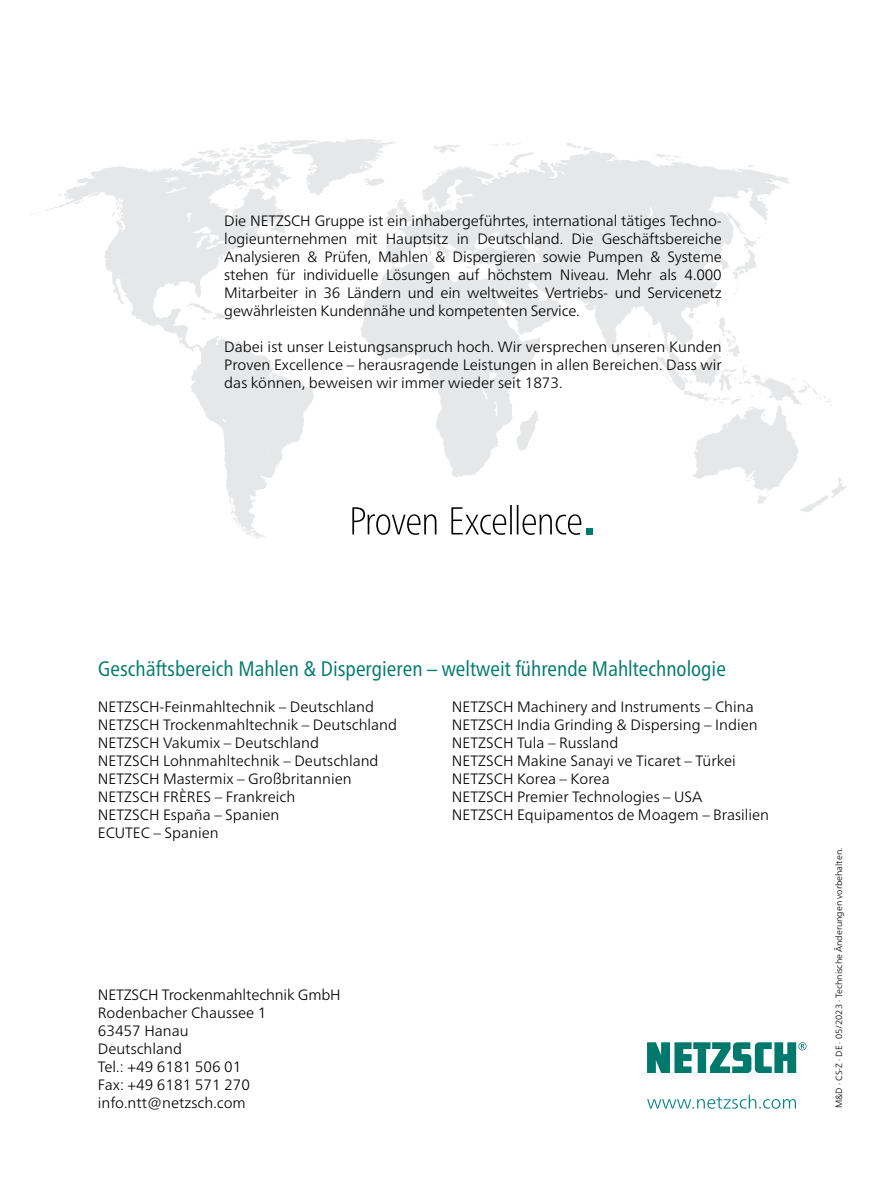
<style>
.page{position:relative;width:893px;height:1191px;background:#fff}
.page>*{position:absolute;margin:0;border:0;box-sizing:border-box;transform-origin:0 0}
.t1{font:condensed 21px "Frutiger Neue LTW1 G";color:#00796d}
.t2{font:300 15px/18px "Frutiger Neue LTW1 G";color:#000}
.t3{font:300 9px "Frutiger Neue LTW1 G";color:#000}
</style>
<div class="page">
<svg style="left:647px;top:1094px;width:149px;height:14px"></svg>
<svg style="left:647px;top:1042px;width:159px;height:31px"></svg>
<svg style="left:31px;top:139px;width:816px;height:399px"></svg>
<svg style="left:352px;top:505px;width:240px;height:30px"></svg>
<p class="t2" style="left:224px;top:211px;width:499px;text-align:justify">Die NETZSCH Gruppe ist ein inhabergeführtes, international tätiges Techno&shy;logieunternehmen mit Hauptsitz in Deutschland. Die Geschäftsbereiche Analysieren &amp; Prüfen, Mahlen &amp; Dispergieren sowie Pumpen &amp; Systeme stehen für individuelle Lösungen auf höchstem Niveau. Mehr als 4.000<br>Mitarbeiter in 36 Ländern und ein weltweites Vertriebs- und Servicenetz gewährleisten Kundennähe und kompetenten Service.</p>
<p class="t2" style="left:224px;top:337px;width:499px;text-align:justify">Dabei ist unser Leistungsanspruch hoch. Wir versprechen unseren Kunden Proven Excellence – herausragende Leistungen in allen Bereichen. Dass wir das können, beweisen wir immer wieder seit 1873.</p>
<h1 class="t1" style="left:98px;top:653px;width:630px">Geschäftsbereich Mahlen &amp; Dispergieren – weltweit führende Mahltechnologie</h1>
<p class="t2" style="left:98px;top:697px;width:301px">NETZSCH-Feinmahltechnik – Deutschland<br>NETZSCH Trockenmahltechnik – Deutschland<br>NETZSCH Vakumix – Deutschland<br>NETZSCH Lohnmahltechnik – Deutschland<br>NETZSCH Mastermix – Großbritannien<br>NETZSCH FRÈRES – Frankreich<br>NETZSCH España – Spanien<br>ECUTEC – Spanien</p>
<p class="t2" style="left:452px;top:697px;width:319px">NETZSCH Machinery and Instruments – China NETZSCH India Grinding &amp; Dispersing – Indien NETZSCH Tula – Russland<br>NETZSCH Makine Sanayi ve Ticaret – Türkei NETZSCH Korea – Korea<br>NETZSCH Premier Technologies – USA<br>NETZSCH Equipamentos de Moagem – Brasilien</p>
<p class="t2" style="left:98px;top:985px;width:244px">NETZSCH Trockenmahltechnik GmbH<br>Rodenbacher Chaussee 1<br>63457 Hanau<br>Deutschland<br>Tel.: +49 6181 506 01<br>Fax: +49 6181 571 270 info.ntt@netzsch.com</p>
<p class="t3" style="left:834px;top:1108px;width:261px;rotate:-90deg">M&amp;D · CS-Z · DE · 05/2023 · Technische Änderungen vorbehalten.</p>
</div>
